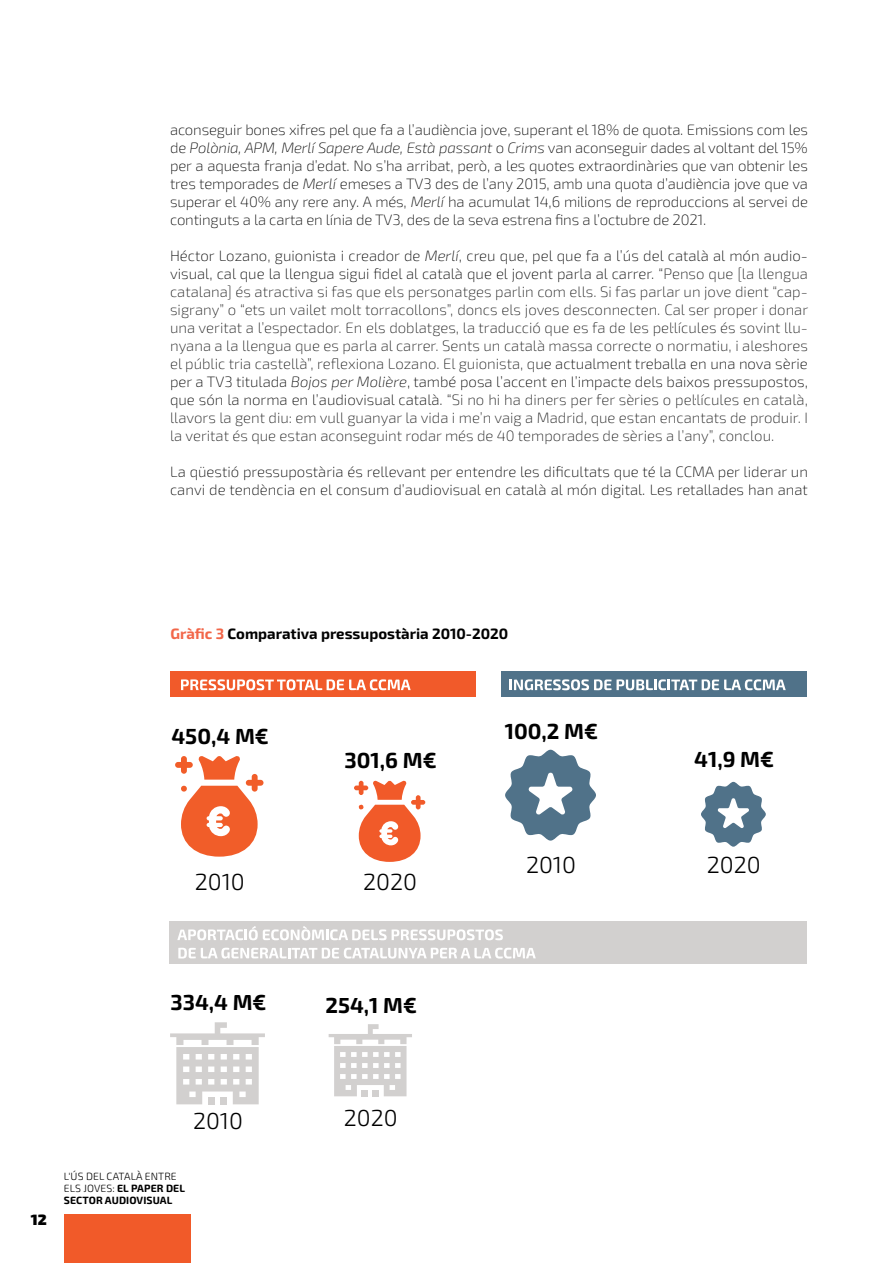
<style>
.page{position:relative;width:893px;height:1263px;background:#fff}
.page>*{position:absolute;margin:0;border:0;box-sizing:border-box;transform-origin:0 0}
.t1{font:300 23.25px "Exo 2.0";color:#000}
.t2{font:700 21.9px "Exo 2.0";color:#000}
.t3{font:700 21.75px "Exo 2.0";color:#000}
.t4{font:200 15px/18px "Exo 2.0";color:#1a1a1a;text-align:justify}
.t5{font:200 15px/18px "Exo 2.0";color:#000;text-align:justify}
.t6{font:700 15px "Exo 2.0";color:#000}
.t7{font:900 15px "Exo 2.0";color:#000}
.t8{font:300 10.5px/12px "Exo 2.0";letter-spacing:.01em;color:#000}
.s1{font-style:italic}
.s2{color:#000}
.s3{font-style:italic;color:#000}
.s4{color:#f26649}
.s5{font-weight:700}
</style>
<div class="page">
<div style="left:65px;top:1214px;width:126px;height:49px;background:#f15a29"></div>
<div style="left:169px;top:921px;width:638px;height:42px;background:#d2d0cf"></div>
<div style="left:170px;top:671px;width:305px;height:25px;background:#f15a2a"></div>
<svg style="left:175px;top:756px;width:88px;height:101px"></svg>
<svg style="left:354px;top:780px;width:71px;height:82px"></svg>
<svg style="left:181px;top:679px;width:230px;height:11px"></svg>
<div style="left:501px;top:671px;width:306px;height:25px;background:#507289"></div>
<svg style="left:510px;top:679px;width:276px;height:11px"></svg>
<svg style="left:505px;top:750px;width:91px;height:91px"></svg>
<svg style="left:701px;top:782px;width:65px;height:65px"></svg>
<svg style="left:170px;top:1022px;width:95px;height:82px"></svg>
<svg style="left:329px;top:1024px;width:83px;height:72px"></svg>
<svg style="left:177px;top:926px;width:326px;height:14px"></svg>
<svg style="left:178px;top:948px;width:358px;height:10px"></svg>
<p class="t5" style="left:170px;top:121px;width:639px">aconseguir bones xifres pel que fa a l’audiència jove, superant el 18% de quota. Emissions com les de <span class="s1">Polònia, APM, Merlí Sapere Aude, Està passant</span> o <span class="s1">Crims</span> van aconseguir dades al voltant del 15% per a aquesta franja d’edat. No s’ha arribat, però, a les quotes extraordinàries que van obtenir les tres temporades de <span class="s1">Merlí</span> emeses a TV3 des de l’any 2015, amb una quota d’audiència jove que va superar el 40% any rere any. A més, <span class="s1">Merlí</span> ha acumulat 14,6 milions de reproduccions al servei de continguts a la carta en línia de TV3, des de la seva estrena fins a l’octubre de 2021.</p>
<p class="t4" style="left:170px;top:247px;width:640px"><span class="s2">Héctor Lozano, guionista i creador de</span> <span class="s3">Merlí</span><span class="s2">, creu que, pel que fa a l’ús del català al món audio· visual, cal que la llengua sigui fidel al català que el jovent parla al carrer. “</span>Penso que [la llengua catalana] és atractiva si fas que els personatges parlin com ells. Si fas parlar un jove dient “cap· sigrany” o “ets un vailet molt torracollons”, doncs els joves desconnecten. Cal ser proper i donar una veritat a l’espectador. En els doblatges, la traducció que es fa de les pel·lícules és sovint llu· nyana a la llengua que es parla al carrer. Sents un català massa correcte o normatiu, i aleshores el públic tria castellà”, reflexiona Lozano. El guionista, q<span class="s2">ue actualment treballa en una nova sèrie per a TV3 titulada</span> <span class="s3">Bojos per Molière</span><span class="s2">, també posa l’accent en l’impacte dels baixos pressupostos, que són la norma en l’audiovisual català. “</span>Si no hi ha diners per fer sèries o pel·lícules en català, llavors la gent diu: em vull guanyar la vida i me’n vaig a Madrid, que estan encantats de produir. I la veritat és que estan aconseguint rodar més de 40 temporades de sèries a l’any”, conclou.</p>
<p class="t5" style="left:170px;top:463px;width:639px">La qüestió pressupostària és rellevant per entendre les dificultats que té la CCMA per liderar un canvi de tendència en el consum d’audiovisual en català al món digital. Les retallades han anat</p>
<p class="t6" style="left:170px;top:625px;width:340px"><span class="s4">Gràfic 3</span> Comparativa pressupostària 2010-2020</p>
<h2 class="t2" style="left:171px;top:723px;width:99px">450,4 M€</h2>
<h1 class="t1" style="left:195px;top:868px;width:51px">2010</h1>
<h2 class="t2" style="left:344px;top:747px;width:94px">301,6 M€</h2>
<h1 class="t1" style="left:363px;top:868px;width:55px">2020</h1>
<h2 class="t2" style="left:505px;top:718px;width:95px">100,2 M€</h2>
<h1 class="t1" style="left:526px;top:851px;width:51px">2010</h1>
<h3 class="t3" style="left:170px;top:989px;width:97px">334,4 M€</h3>
<h3 class="t3" style="left:325px;top:992px;width:93px">254,1 M€</h3>
<p class="t7" style="left:31px;top:1210px;width:17px">12</p>
<h1 class="t1" style="left:193px;top:1107px;width:51px">2010</h1>
<p class="t8" style="left:64px;top:1171px;width:123px">L'ÚS DEL CATALÀ ENTRE<br>ELS JOVES: <span class="s5">EL PAPER DEL<br>SECTOR AUDIOVISUAL</span></p>
<h1 class="t1" style="left:344px;top:1104px;width:55px">2020</h1>
<h2 class="t2" style="left:694px;top:746px;width:82px">41,9 M€</h2>
<h1 class="t1" style="left:707px;top:851px;width:55px">2020</h1>
</div>
